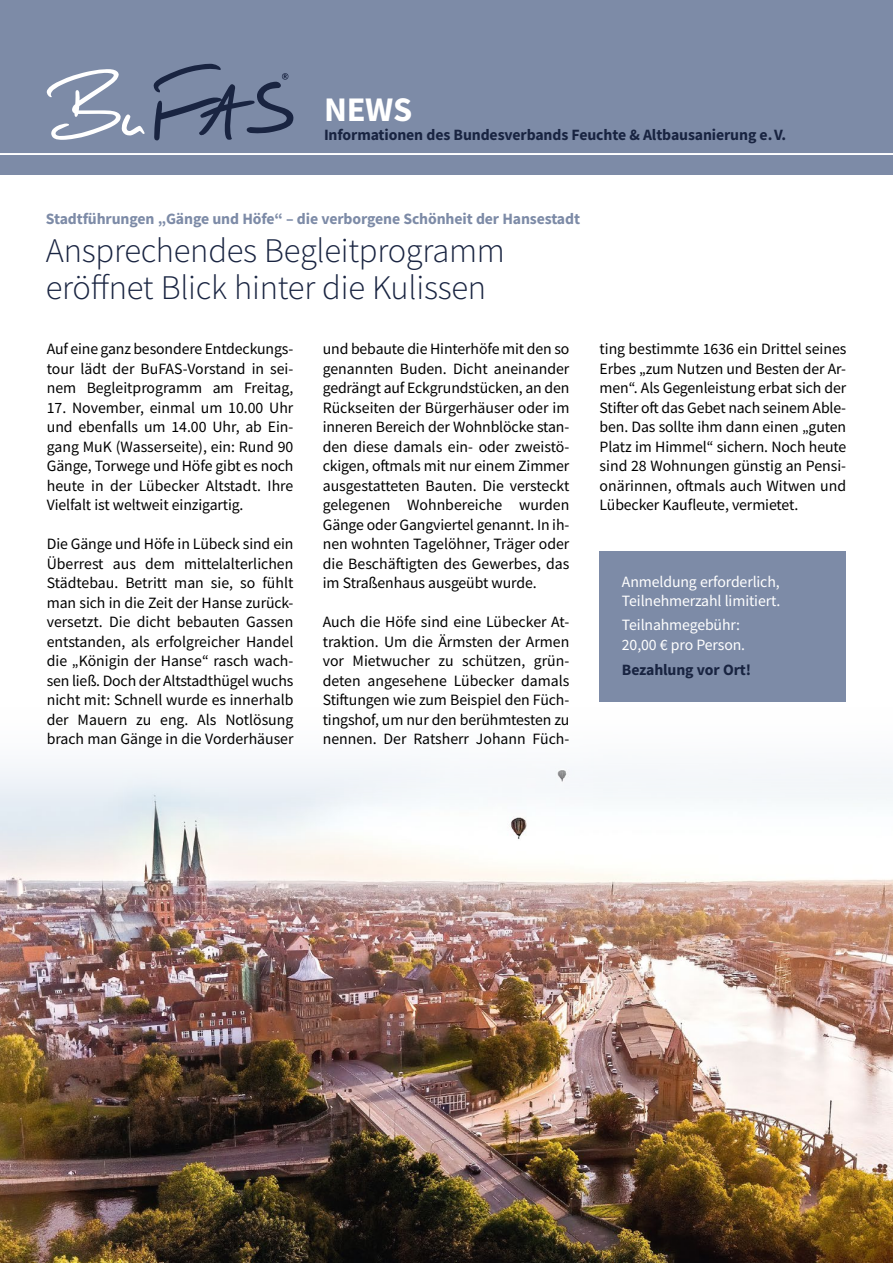
<style>
.page{position:relative;width:893px;height:1263px;background:#fff}
.page>*{position:absolute;margin:0;border:0;box-sizing:border-box;transform-origin:0 0}
.t1{font:300 34.5px/37.5px "Source Sans Pro";letter-spacing:-.01em;color:#192441}
.t2{font:700 34.5px "Source Sans Pro";color:#fff}
.t3{font:15.75px/19.5px "Source Sans Pro";color:#000;text-align:justify}
.t4{font:15.75px/19.5px "Source Sans Pro";letter-spacing:-.01em;color:#fff}
.t5{font:700 15.75px "Source Sans Pro";letter-spacing:-.01em;color:#192441}
.t6{font:700 15.75px "Source Sans Pro";letter-spacing:-.01em;color:#7d8ba7}
</style>
<div class="page">
<div style="left:0;top:0;width:893px;height:174px;background:#7d8ba7"></div>
<svg style="left:0;top:63px;width:893px;height:92px"></svg>
<svg style="left:46px;top:68px;width:99px;height:72px"></svg>
<svg style="left:153px;top:64px;width:141px;height:76px"></svg>
<img style="left:0;top:764px;width:893px;height:499px">
<div style="left:600px;top:551px;width:246px;height:151px;background:#7d8ba7"></div>
<h1 class="t2" style="left:324px;top:86px;width:90px">NEWS</h1>
<p class="t5" style="left:324px;top:124px;width:464px">Informationen des Bundesverbands Feuchte &amp; Altbausanierung e.V.</p>
<p class="t6" style="left:46px;top:208px;width:536px">Stadtführungen „Gänge und Höfe“ – die verborgene Schönheit der Hansestadt</p>
<h1 class="t1" style="left:46px;top:232px;width:460px">Ansprechendes Begleitprogramm eröffnet Blick hinter die Kulissen</h1>
<p class="t3" style="left:47px;top:339px;width:248px">Auf eine ganz besondere Entdeckungs&shy;tour lädt der BuFAS-Vorstand in sei&shy;nem Begleitprogramm am Freitag,</p>
<p class="t3" style="left:47px;top:398px;width:248px">17. November, einmal um 10.00 Uhr und ebenfalls um 14.00 Uhr, ab Ein&shy;gang MuK (Wasserseite), ein: Rund 90<br>Gänge, Torwege und Höfe gibt es noch heute in der Lübecker Altstadt. Ihre Vielfalt ist weltweit einzigartig.</p>
<p class="t3" style="left:47px;top:534px;width:248px">Die Gänge und Höfe in Lübeck sind ein Überrest aus dem mittelalterlichen Städtebau. Betritt man sie, so fühlt man sich in die Zeit der Hanse zurück&shy;versetzt. Die dicht bebauten Gassen entstanden, als erfolgreicher Handel die „Königin der Hanse“ rasch wach&shy;sen ließ. Doch der Altstadthügel wuchs nicht mit: Schnell wurde es innerhalb der Mauern zu eng. Als Notlösung brach man Gänge in die Vorderhäuser</p>
<p class="t3" style="left:323px;top:339px;width:248px">und bebaute die Hinterhöfe mit den so genannten Buden. Dicht aneinander gedrängt auf Eckgrundstücken, an den Rückseiten der Bürgerhäuser oder im inneren Bereich der Wohnblöcke stan&shy;den diese damals ein- oder zweistö&shy;ckigen, oftmals mit nur einem Zimmer ausgestatteten Bauten. Die versteckt gelegenen Wohnbereiche wurden Gänge oder Gangviertel genannt. In ih&shy;nen wohnten Tagelöhner, Träger oder die Beschäftigten des Gewerbes, das im Straßenhaus ausgeübt wurde.</p>
<p class="t3" style="left:323px;top:612px;width:248px">Auch die Höfe sind eine Lübecker At&shy;traktion. Um die Ärmsten der Armen vor Mietwucher zu schützen, grün&shy;deten angesehene Lübecker damals Stiftungen wie zum Beispiel den Füch&shy;tingshof, um nur den berühmtesten zu nennen. Der Ratsherr Johann Füch-</p>
<p class="t3" style="left:600px;top:339px;width:248px">ting bestimmte 1636 ein Drittel seines Erbes „zum Nutzen und Besten der Ar&shy;men“. Als Gegenleistung erbat sich der Stifter oft das Gebet nach seinem Able&shy;ben. Das sollte ihm dann einen „guten Platz im Himmel“ sichern. Noch heute sind 28 Wohnungen günstig an Pensi&shy;onärinnen, oftmals auch Witwen und Lübecker Kaufleute, vermietet.</p>
<p class="t4" style="left:622px;top:572px;width:160px">Anmeldung erforderlich,<br>Teilnehmerzahl limitiert.</p>
<p class="t4" style="left:622px;top:615px;width:125px">Teilnahmegebühr:<br>20,00 € pro Person.</p>
<p class="t5" style="left:622px;top:659px;width:131px">Bezahlung vor Ort!</p>
</div>
